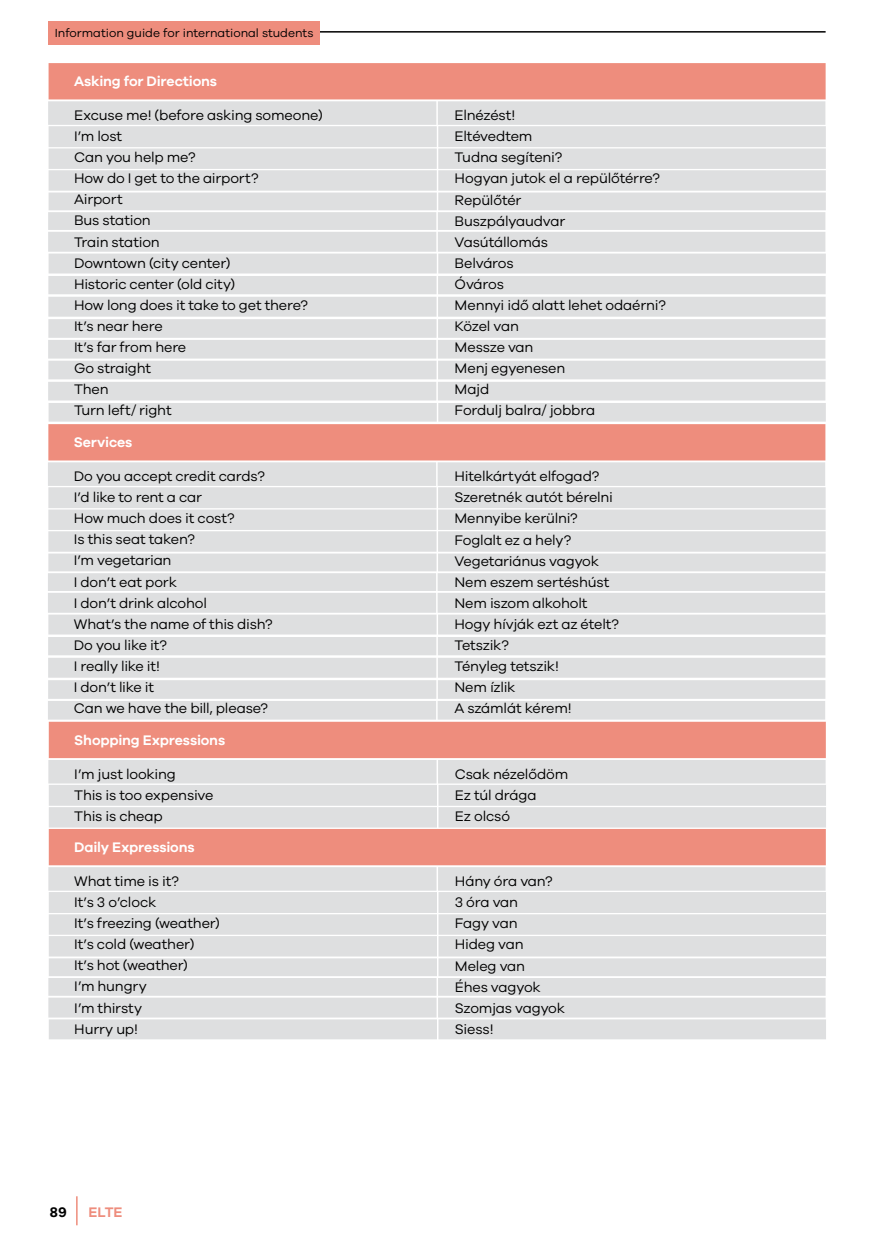
<style>
.page{position:relative;width:874px;height:1241px;background:#fff}
.page>*{position:absolute;margin:0;border:0;box-sizing:border-box;transform-origin:0 0}
.t1{font:14.35px/21px "Galano Grotesque";letter-spacing:-.015em;color:#000}
.t2{font:600 14.35px "Galano Grotesque";letter-spacing:-.01em;color:#fff}
.t3{font:600 14.35px "Galano Grotesque";color:#ee8d7d}
.t4{font:600 14.35px "Galano Grotesque";color:#000}
.t5{font:12.08px "Galano Grotesque";color:#000}
</style>
<div class="page">
<hr style="left:181px;top:31px;width:644px;height:2px;background:#000">
<hr style="left:76px;top:1195px;width:2px;height:29px;background:#ee8d7d">
<div style="left:48px;top:21px;width:272px;height:23px;background:#ee8d7d"></div>
<div style="left:48px;top:101px;width:388px;height:24px;background:#dedfe0"></div>
<div style="left:437px;top:101px;width:388px;height:24px;background:#dedfe0"></div>
<div style="left:48px;top:462px;width:388px;height:24px;background:#dedfe0"></div>
<div style="left:437px;top:462px;width:387px;height:24px;background:#dedfe0"></div>
<div style="left:48px;top:867px;width:388px;height:23px;background:#dedfe0"></div>
<div style="left:438px;top:867px;width:387px;height:23px;background:#dedfe0"></div>
<div style="left:48px;top:759px;width:388px;height:24px;background:#dedfe0"></div>
<div style="left:438px;top:759px;width:387px;height:24px;background:#dedfe0"></div>
<div style="left:49px;top:126px;width:387px;height:21px;background:#dedfe0"></div>
<div style="left:438px;top:126px;width:387px;height:21px;background:#dedfe0"></div>
<div style="left:48px;top:487px;width:388px;height:21px;background:#dedfe0"></div>
<div style="left:438px;top:487px;width:387px;height:21px;background:#dedfe0"></div>
<div style="left:49px;top:891px;width:388px;height:21px;background:#dedfe0"></div>
<div style="left:438px;top:891px;width:387px;height:21px;background:#dedfe0"></div>
<div style="left:49px;top:784px;width:388px;height:21px;background:#dedfe0"></div>
<div style="left:438px;top:784px;width:387px;height:21px;background:#dedfe0"></div>
<div style="left:49px;top:148px;width:387px;height:21px;background:#dedfe0"></div>
<div style="left:438px;top:148px;width:387px;height:21px;background:#dedfe0"></div>
<div style="left:48px;top:509px;width:388px;height:21px;background:#dedfe0"></div>
<div style="left:438px;top:509px;width:387px;height:21px;background:#dedfe0"></div>
<div style="left:49px;top:914px;width:388px;height:20px;background:#dedfe0"></div>
<div style="left:438px;top:914px;width:387px;height:20px;background:#dedfe0"></div>
<div style="left:49px;top:807px;width:388px;height:20px;background:#dedfe0"></div>
<div style="left:438px;top:807px;width:387px;height:20px;background:#dedfe0"></div>
<div style="left:49px;top:170px;width:387px;height:21px;background:#dedfe0"></div>
<div style="left:438px;top:170px;width:387px;height:21px;background:#dedfe0"></div>
<div style="left:48px;top:531px;width:388px;height:20px;background:#dedfe0"></div>
<div style="left:438px;top:531px;width:387px;height:20px;background:#dedfe0"></div>
<div style="left:49px;top:935px;width:388px;height:21px;background:#dedfe0"></div>
<div style="left:438px;top:935px;width:387px;height:21px;background:#dedfe0"></div>
<div style="left:48px;top:276px;width:388px;height:18px;background:#dedfe0"></div>
<div style="left:438px;top:276px;width:387px;height:18px;background:#dedfe0"></div>
<div style="left:48px;top:637px;width:388px;height:18px;background:#dedfe0"></div>
<div style="left:437px;top:637px;width:388px;height:18px;background:#dedfe0"></div>
<div style="left:49px;top:192px;width:387px;height:18px;background:#dedfe0"></div>
<div style="left:438px;top:192px;width:387px;height:18px;background:#dedfe0"></div>
<div style="left:48px;top:553px;width:388px;height:18px;background:#dedfe0"></div>
<div style="left:438px;top:553px;width:387px;height:18px;background:#dedfe0"></div>
<div style="left:49px;top:958px;width:388px;height:17px;background:#dedfe0"></div>
<div style="left:438px;top:958px;width:387px;height:17px;background:#dedfe0"></div>
<div style="left:48px;top:212px;width:388px;height:18px;background:#dedfe0"></div>
<div style="left:437px;top:212px;width:388px;height:18px;background:#dedfe0"></div>
<div style="left:48px;top:573px;width:388px;height:18px;background:#dedfe0"></div>
<div style="left:437px;top:573px;width:387px;height:18px;background:#dedfe0"></div>
<div style="left:48px;top:977px;width:388px;height:18px;background:#dedfe0"></div>
<div style="left:438px;top:977px;width:387px;height:18px;background:#dedfe0"></div>
<div style="left:48px;top:232px;width:388px;height:20px;background:#dedfe0"></div>
<div style="left:437px;top:232px;width:388px;height:20px;background:#dedfe0"></div>
<div style="left:48px;top:592px;width:388px;height:20px;background:#dedfe0"></div>
<div style="left:437px;top:592px;width:387px;height:20px;background:#dedfe0"></div>
<div style="left:48px;top:997px;width:388px;height:20px;background:#dedfe0"></div>
<div style="left:438px;top:997px;width:387px;height:20px;background:#dedfe0"></div>
<div style="left:48px;top:297px;width:388px;height:19px;background:#dedfe0"></div>
<div style="left:438px;top:297px;width:387px;height:19px;background:#dedfe0"></div>
<div style="left:48px;top:657px;width:388px;height:20px;background:#dedfe0"></div>
<div style="left:437px;top:657px;width:388px;height:20px;background:#dedfe0"></div>
<div style="left:48px;top:319px;width:388px;height:19px;background:#dedfe0"></div>
<div style="left:438px;top:319px;width:387px;height:19px;background:#dedfe0"></div>
<div style="left:48px;top:680px;width:388px;height:18px;background:#dedfe0"></div>
<div style="left:437px;top:680px;width:388px;height:18px;background:#dedfe0"></div>
<div style="left:48px;top:340px;width:388px;height:18px;background:#dedfe0"></div>
<div style="left:437px;top:340px;width:388px;height:18px;background:#dedfe0"></div>
<div style="left:48px;top:700px;width:388px;height:19px;background:#dedfe0"></div>
<div style="left:437px;top:700px;width:387px;height:19px;background:#dedfe0"></div>
<div style="left:48px;top:360px;width:388px;height:19px;background:#dedfe0"></div>
<div style="left:438px;top:360px;width:387px;height:19px;background:#dedfe0"></div>
<div style="left:48px;top:382px;width:388px;height:18px;background:#dedfe0"></div>
<div style="left:437px;top:382px;width:388px;height:18px;background:#dedfe0"></div>
<div style="left:49px;top:403px;width:387px;height:18px;background:#dedfe0"></div>
<div style="left:438px;top:403px;width:387px;height:18px;background:#dedfe0"></div>
<div style="left:49px;top:253px;width:387px;height:20px;background:#dedfe0"></div>
<div style="left:438px;top:253px;width:387px;height:20px;background:#dedfe0"></div>
<div style="left:48px;top:614px;width:388px;height:20px;background:#dedfe0"></div>
<div style="left:438px;top:614px;width:387px;height:20px;background:#dedfe0"></div>
<div style="left:49px;top:1019px;width:388px;height:20px;background:#dedfe0"></div>
<div style="left:438px;top:1019px;width:387px;height:20px;background:#dedfe0"></div>
<div style="left:49px;top:63px;width:776px;height:36px;background:#ee8d7d"></div>
<div style="left:48px;top:424px;width:777px;height:36px;background:#ee8d7d"></div>
<div style="left:49px;top:828px;width:776px;height:37px;background:#ee8d7d"></div>
<div style="left:49px;top:721px;width:776px;height:37px;background:#ee8d7d"></div>
<p class="t5" style="left:55px;top:26px;width:260px">Information guide for international students</p>
<p class="t2" style="left:74px;top:73px;width:144px">Asking for Directions</p>
<p class="t1" style="left:74px;top:104px;width:250px">Excuse me! (before asking someone)<br>I’m lost<br>Can you help me?<br>How do I get to the airport?<br>Airport<br>Bus station<br>Train station<br>Downtown (city center)<br>Historic center (old city)<br>How long does it take to get there?<br>It’s near here<br>It’s far from here<br>Go straight<br>Then<br>Turn left/ right</p>
<p class="t2" style="left:74px;top:434px;width:60px">Services</p>
<p class="t1" style="left:74px;top:465px;width:200px">Do you accept credit cards?<br>I’d like to rent a car<br>How much does it cost?<br>Is this seat taken?<br>I’m vegetarian<br>I don’t eat pork<br>I don’t drink alcohol<br>What’s the name of this dish?<br>Do you like it?<br>I really like it!<br>I don’t like it<br>Can we have the bill, please?</p>
<p class="t2" style="left:74px;top:731px;width:152px">Shopping Expressions</p>
<p class="t1" style="left:74px;top:763px;width:141px">I’m just looking<br>This is too expensive<br>This is cheap</p>
<p class="t2" style="left:74px;top:838px;width:122px">Daily Expressions</p>
<p class="t1" style="left:74px;top:870px;width:147px">What time is it?<br>It’s 3 o’clock<br>It’s freezing (weather)<br>It’s cold (weather)<br>It’s hot (weather)<br>I’m hungry<br>I’m thirsty<br>Hurry up!</p>
<p class="t4" style="left:50px;top:1203px;width:19px">89</p>
<p class="t3" style="left:88px;top:1203px;width:35px">ELTE</p>
<p class="t1" style="left:454px;top:104px;width:212px">Elnézést!<br>Eltévedtem<br>Tudna segíteni?<br>Hogyan jutok el a repülőtérre?<br>Repülőtér<br>Buszpályaudvar<br>Vasútállomás<br>Belváros<br>Óváros<br>Mennyi idő alatt lehet odaérni?<br>Közel van<br>Messze van<br>Menj egyenesen<br>Majd<br>Fordulj balra/ jobbra</p>
<p class="t1" style="left:454px;top:465px;width:166px">Hitelkártyát elfogad?<br>Szeretnék autót bérelni<br>Mennyibe kerülni?<br>Foglalt ez a hely?<br>Vegetariánus vagyok<br>Nem eszem sertéshúst<br>Nem iszom alkoholt<br>Hogy hívják ezt az ételt?<br>Tetszik?<br>Tényleg tetszik!<br>Nem ízlik<br>A számlát kérem!</p>
<p class="t1" style="left:454px;top:763px;width:115px">Csak nézelődöm<br>Ez túl drága<br>Ez olcsó</p>
<p class="t1" style="left:454px;top:870px;width:112px">Hány óra van?<br>3 óra van<br>Fagy van<br>Hideg van<br>Meleg van<br>Éhes vagyok<br>Szomjas vagyok<br>Siess!</p>
</div>
